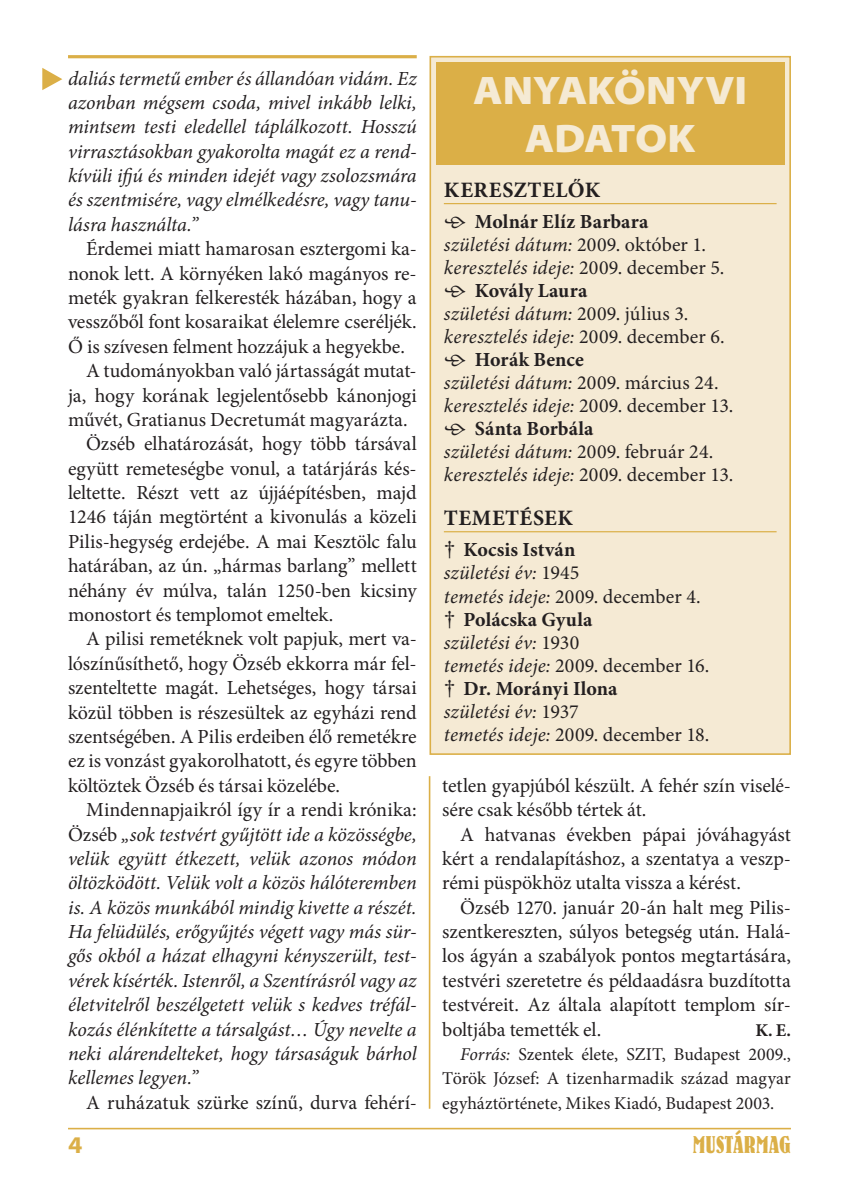
<style>
.page{position:relative;width:842px;height:1191px;background:#fff}
.page>*{position:absolute;margin:0;border:0;box-sizing:border-box;transform-origin:0 0}
.t1{font:900 semi-expanded 40px/48px "Myriad Pro";letter-spacing:-.01em;color:#f5ead4;text-align:center}
.t2{font:24px "H Bernhard Condensed Bold";letter-spacing:.005em;color:#dbaf47}
.t3{font:700 semi-expanded 24px "Myriad Pro";color:#dbaf47}
.t4{font:700 22px "Minion Pro";letter-spacing:.02em;color:#231f20}
.t5{font:20px/24.4px "Minion Pro";letter-spacing:-.01em;color:#231f20;text-align:justify}
.t6{font:italic 20px/23px "Minion Pro";color:#231f20}
.t7{font:18px "Minion Pro";color:#231f20}
.t8{font:700 18px "Minion Pro";color:#231f20}
.s1{font-style:normal}
.s2{font-style:normal;font-size:24px}
.s3{font-weight:700;font-style:normal}
.s4{font-style:italic}
</style>
<div class="page">
<div style="left:430px;top:57px;width:360px;height:697px;background:#f5ead4"></div>
<hr style="left:444px;top:203px;width:333px;height:1px;background:#dbaf47">
<hr style="left:444px;top:531px;width:333px;height:1px;background:#dbaf47">
<div style="left:429px;top:56px;width:362px;height:699px;border:2px solid #dbaf47"></div>
<div style="left:436px;top:62px;width:348px;height:102px;background:#dbaf47"></div>
<hr style="left:68px;top:55px;width:349px;height:3px;background:#dbaf47">
<hr style="left:68px;top:1127px;width:723px;height:2px;background:#dbaf47">
<hr style="left:429px;top:776px;width:1px;height:332px;background:#dbaf47">
<svg style="left:42px;top:68px;width:20px;height:22px"></svg>
<p class="t6" style="left:68px;top:68px;width:350px;line-height:24.4px;text-align:justify">daliás termetű ember és állandóan vidám. Ez azonban mégsem csoda, mivel inkább lelki, mintsem testi eledellel táplálkozott. Hosszú virrasztásokban gyakorolta magát ez a rend&shy;kívüli ifjú és minden idejét vagy zsolozsmára és szentmisére, vagy elmélkedésre, vagy tanu&shy;lásra használta.”</p>
<p class="t5" style="left:86px;top:238px;width:332px">Érdemei miatt hamarosan esztergomi ka-</p>
<p class="t5" style="left:68px;top:263px;width:350px">nonok lett. A környéken lakó magányos re-</p>
<p class="t5" style="left:68px;top:287px;width:350px">meték gyakran felkeresték házában, hogy a</p>
<p class="t5" style="left:68px;top:311px;width:350px">vesszőből font kosaraikat élelemre cseréljék.</p>
<p class="t5" style="left:68px;top:336px;width:338px">Ő is szívesen felment hozzájuk a hegyekbe.</p>
<p class="t5" style="left:86px;top:360px;width:332px">A tudományokban való jártasságát mutat-</p>
<p class="t5" style="left:68px;top:385px;width:350px">ja, hogy korának legjelentősebb kánonjogi</p>
<p class="t5" style="left:68px;top:409px;width:341px">művét, Gratianus Decretumát magyarázta.</p>
<p class="t5" style="left:86px;top:433px;width:332px">Özséb elhatározását, hogy több társával</p>
<p class="t5" style="left:68px;top:458px;width:350px">együtt remeteségbe vonul, a tatárjárás kés-</p>
<p class="t5" style="left:68px;top:482px;width:350px">leltette. Részt vett az újjáépítésben, majd</p>
<p class="t5" style="left:68px;top:506px;width:350px">1246 táján megtörtént a kivonulás a közeli</p>
<p class="t5" style="left:68px;top:531px;width:350px">Pilis-hegység erdejébe. A mai Kesztölc falu</p>
<p class="t5" style="left:68px;top:555px;width:350px">határában, az ún. „hármas barlang” mellett</p>
<p class="t5" style="left:68px;top:580px;width:350px">néhány év múlva, talán 1250-ben kicsiny</p>
<p class="t5" style="left:68px;top:604px;width:267px">monostort és templomot emeltek.</p>
<p class="t5" style="left:86px;top:628px;width:332px">A pilisi remetéknek volt papjuk, mert va-</p>
<p class="t5" style="left:68px;top:653px;width:350px">lószínűsíthető, hogy Özséb ekkorra már fel-</p>
<p class="t5" style="left:68px;top:677px;width:350px">szenteltette magát. Lehetséges, hogy társai</p>
<p class="t5" style="left:68px;top:701px;width:350px">közül többen is részesültek az egyházi rend</p>
<p class="t5" style="left:68px;top:726px;width:350px">szentségében. A Pilis erdeiben élő remetékre</p>
<p class="t5" style="left:68px;top:750px;width:350px">ez is vonzást gyakorolhatott, és egyre többen</p>
<p class="t5" style="left:68px;top:775px;width:274px">költöztek Özséb és társai közelébe.</p>
<p class="t5" style="left:86px;top:799px;width:332px">Mindennapjaikról így ír a rendi krónika:</p>
<p class="t6" style="left:68px;top:824px;width:350px"><span class="s1">Özséb</span> „sok testvért gyűjtött ide a közösségbe,</p>
<p class="t6" style="left:68px;top:848px;width:350px">velük együtt étkezett, velük azonos módon</p>
<p class="t6" style="left:68px;top:873px;width:350px">öltözködött. Velük volt a közös hálóteremben</p>
<p class="t6" style="left:68px;top:897px;width:350px">is. A közös munkából mindig kivette a részét.</p>
<p class="t6" style="left:68px;top:922px;width:350px">Ha felüdülés, erőgyűjtés végett vagy más sür-</p>
<p class="t6" style="left:68px;top:946px;width:350px">gős okból a házat elhagyni kényszerült, test-</p>
<p class="t6" style="left:68px;top:970px;width:350px">vérek kísérték. Istenről, a Szentírásról vagy az</p>
<p class="t6" style="left:68px;top:995px;width:350px">életvitelről beszélgetett velük s kedves tréfál-</p>
<p class="t6" style="left:68px;top:1019px;width:350px">kozás élénkítette a társalgást… Úgy nevelte a</p>
<p class="t6" style="left:68px;top:1043px;width:350px">neki alárendelteket, hogy társaságuk bárhol</p>
<p class="t6" style="left:68px;top:1068px;width:132px">kellemes legyen.”</p>
<p class="t5" style="left:86px;top:1091px;width:332px">A ruházatuk szürke színű, durva fehérí-</p>
<h1 class="t1" style="left:473px;top:71px;width:276px">ANYAKÖNYVI<br>ADATOK</h1>
<p class="t4" style="left:444px;top:181px;width:158px">KERESZTELŐK</p>
<p class="t6" style="left:444px;top:212px;width:282px"><span class="s2">•</span> <span class="s3">Molnár Elíz Barbara<br></span>születési dátum: <span class="s1">2009. október 1. </span>keresztelés ideje: <span class="s1">2009. december 5.</span></p>
<p class="t6" style="left:444px;top:281px;width:282px"><span class="s2">•</span> <span class="s3">Kovály Laura<br></span>születési dátum: <span class="s1">2009. július 3. </span>keresztelés ideje: <span class="s1">2009. december 6.</span></p>
<p class="t6" style="left:444px;top:350px;width:291px"><span class="s2">•</span> <span class="s3">Horák Bence<br></span>születési dátum: <span class="s1">2009. március 24. </span>keresztelés ideje: <span class="s1">2009. december 13.</span></p>
<p class="t6" style="left:444px;top:419px;width:291px"><span class="s2">•</span> <span class="s3">Sánta Borbála<br></span>születési dátum: <span class="s1">2009. február 24. </span>keresztelés ideje: <span class="s1">2009. december 13.</span></p>
<p class="t4" style="left:444px;top:509px;width:130px">TEMETÉSEK</p>
<p class="t6" style="left:444px;top:540px;width:267px"><span class="s2">†</span> <span class="s3">Kocsis István<br></span>születési év: <span class="s1">1945<br></span>temetés ideje: <span class="s1">2009. december 4. </span><span class="s2">†</span> <span class="s3">Polácska Gyula<br></span>születési év: <span class="s1">1930<br></span>temetés ideje: <span class="s1">2009. december 16. </span><span class="s2">†</span> <span class="s3">Dr. Morányi Ilona<br></span>születési év: <span class="s1">1937<br></span>temetés ideje: <span class="s1">2009. december 18.</span></p>
<p class="t5" style="left:442px;top:775px;width:350px">tetlen gyapjúból készült. A fehér szín viselé&shy;sére csak később tértek át.</p>
<p class="t5" style="left:442px;top:823px;width:350px;text-indent:18px">A hatvanas években pápai jóváhagyást kért a rendalapításhoz, a szentatya a veszp&shy;rémi püspökhöz utalta vissza a kérést.</p>
<p class="t5" style="left:442px;top:896px;width:350px;text-indent:18px">Özséb 1270. január 20-án halt meg Pilis&shy;szent kereszten, súlyos betegség után. Halá&shy;los ágyán a szabályok pontos megtartására, testvéri szeretetre és példaadásra buzdította testvéreit. Az általa alapított templom sír&shy;boltjába temették el.</p>
<p class="t8" style="left:755px;top:1022px;width:37px">K. E.</p>
<p class="t7" style="left:460px;top:1047px;width:332px"><span class="s4">Forrás:</span> Szentek élete, SZIT, Budapest 2009.,</p>
<p class="t7" style="left:442px;top:1071px;width:350px">Török József: A tizenharmadik század magyar</p>
<p class="t7" style="left:442px;top:1096px;width:333px">egyháztörténete, Mikes Kiadó, Budapest 2003.</p>
<p class="t3" style="left:68px;top:1135px;width:16px">4</p>
<p class="t2" style="left:693px;top:1135px;width:100px">MUSTÁRMAG</p>
</div>
